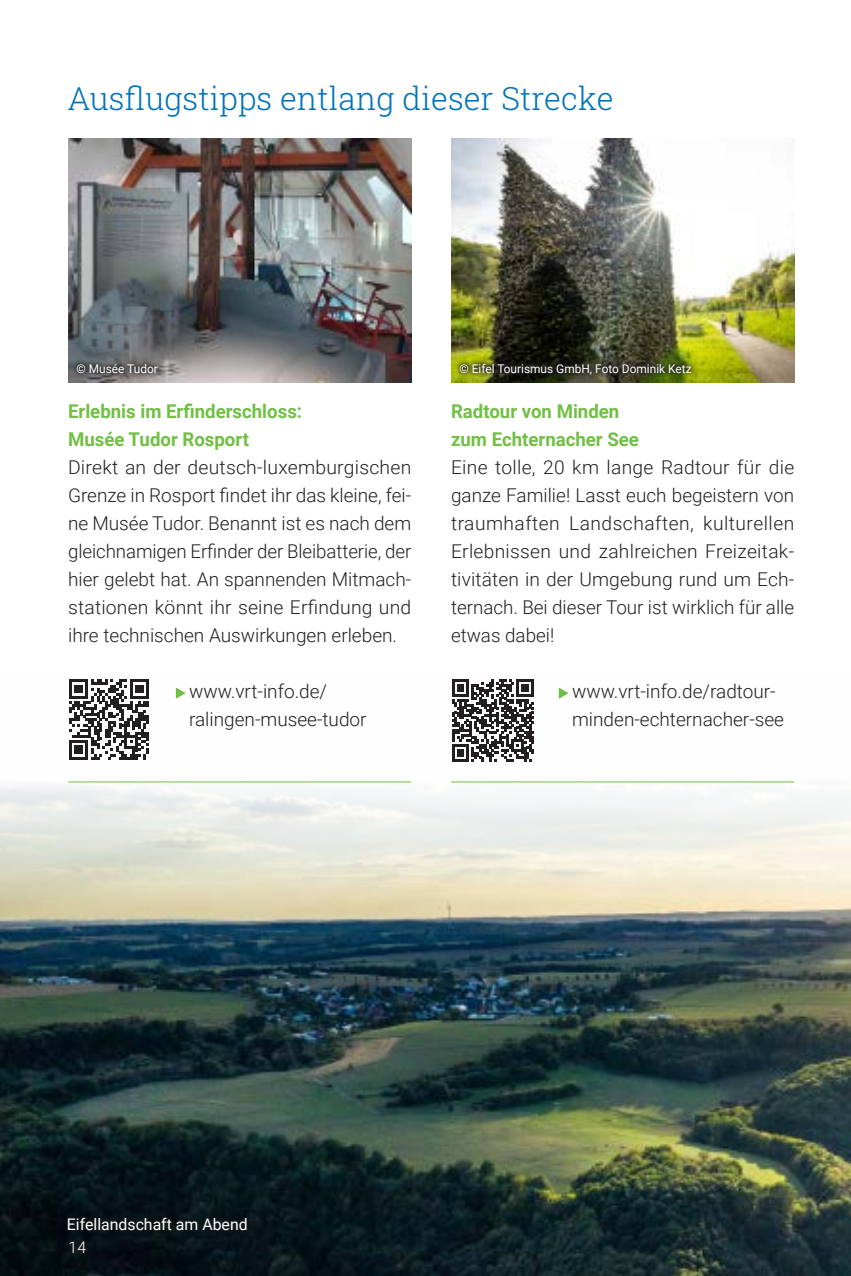
<style>
.page{position:relative;width:851px;height:1276px;background:#fff}
.page>*{position:absolute;margin:0;border:0;box-sizing:border-box;transform-origin:0 0}
.t1{font:300 32px "Roboto Slab";color:#0072bc}
.t2{font:300 19px/28px "Roboto";color:#231f20}
.t3{font:700 19px/28px "Roboto";color:#71bf44}
.t4{font:16px "Roboto";color:#fff}
.t5{font:300 16px "Roboto";color:#fff}
.t6{font:12px "Roboto";color:#fff}
</style>
<div class="page">
<img style="left:0;top:688px;width:850px;height:588px">
<img style="left:451px;top:138px;width:343px;height:244px">
<svg style="left:558px;top:688px;width:10px;height:10px"></svg>
<svg style="left:451px;top:679px;width:83px;height:82px"></svg>
<hr style="left:451px;top:781px;width:343px;height:1px;background:#71bf44">
<div style="left:62px;top:1211px;width:191px;height:24px;background:#0a1318"></div>
<img style="left:68px;top:138px;width:343px;height:244px">
<svg style="left:176px;top:688px;width:9px;height:10px"></svg>
<svg style="left:69px;top:679px;width:80px;height:80px"></svg>
<hr style="left:68px;top:781px;width:343px;height:1px;background:#71bf44">
<div style="left:64px;top:1236px;width:28px;height:23px;background:#0a1418"></div>
<svg style="left:71px;top:357px;width:92px;height:21px;background:#5e5e5f"></svg>
<svg style="left:454px;top:357px;width:242px;height:22px;background:#3c4117"></svg>
<h1 class="t1" style="left:67px;top:77px;width:547px">Ausflugstipps entlang dieser Strecke</h1>
<p class="t6" style="left:77px;top:360px;width:83px">© Musée Tudor</p>
<p class="t6" style="left:459px;top:360px;width:233px">© Eifel Tourismus GmbH, Foto Dominik Ketz</p>
<p class="t3" style="left:68px;top:397px;width:235px">Erlebnis im Erfinderschloss:<br>Musée Tudor Rosport</p>
<p class="t2" style="left:68px;top:453px;width:345px;text-align:justify">Direkt an der deutsch-luxemburgischen Grenze in Rosport findet ihr das kleine, fei&shy;ne Musée Tudor. Benannt ist es nach dem gleichnamigen Erfinder der Bleibatterie, der hier gelebt hat. An spannenden Mitmach&shy;stationen könnt ihr seine Erfindung und ihre technischen Auswirkungen erleben.</p>
<p class="t2" style="left:189px;top:677px;width:179px">www.vrt-info.de/ ralingen-musee-tudor</p>
<p class="t3" style="left:451px;top:397px;width:189px">Radtour von Minden zum Echternacher See</p>
<p class="t2" style="left:451px;top:453px;width:345px;text-align:justify">Eine tolle, 20 km lange Radtour für die ganze Familie! Lasst euch begeistern von traumhaften Landschaften, kulturellen Erlebnissen und zahlreichen Freizeitak&shy;tivitäten in der Umgebung rund um Ech&shy;ternach. Bei dieser Tour ist wirklich für alle etwas dabei!</p>
<p class="t2" style="left:572px;top:677px;width:213px">www.vrt-info.de/radtour&shy;minden-echternacher-see</p>
<p class="t4" style="left:67px;top:1213px;width:182px">Eifellandschaft am Abend</p>
<p class="t5" style="left:68px;top:1236px;width:20px">14</p>
</div>
